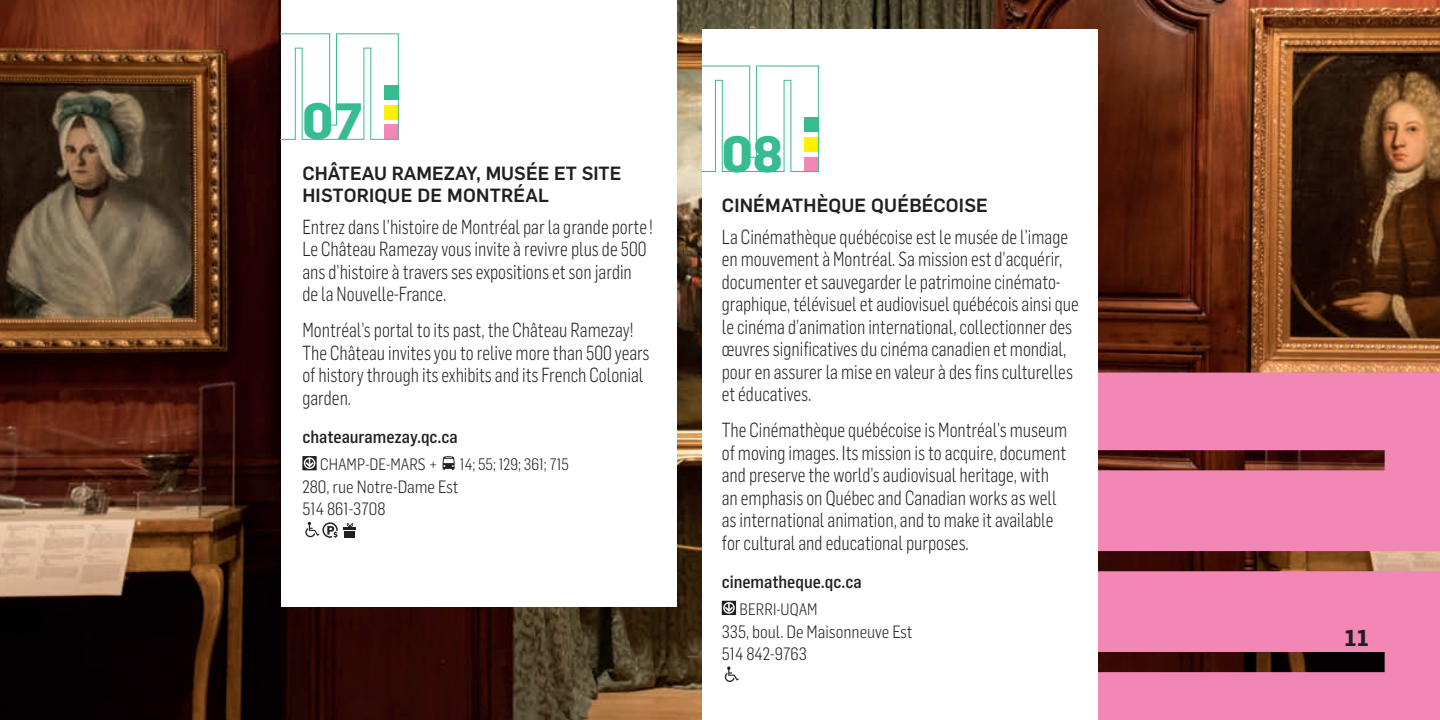
<style>
.page{position:relative;width:1440px;height:720px;background:#fff}
.page>*{position:absolute;margin:0;border:0;box-sizing:border-box;transform-origin:0 0}
.t1{font:700 50px "Flama";color:#37bc92}
.t2{font:700 22.5px "Flama";color:#231f20}
.t3{font:300 20px/22.5px "Flama Semicondensed";color:#231f20;scale:.85 1}
.t4{font:500 18.75px/22.5px "Flama";letter-spacing:.01em;color:#231f20}
.t5{font:300 17.5px/22.5px "Flama Semicondensed";color:#231f20;scale:.95 1}
.t6{font:500 17.5px "Flama Semicondensed";color:#231f20;scale:.95 1}
.t7{font:300 16.25px "Flama Semicondensed";color:#231f20;scale:.95 1}
</style>
<div class="page">
<img style="left:0;top:0;width:1440px;height:720px">
<svg style="left:1098px;top:373px;width:342px;height:347px;background:#d8779d"></svg>
<div style="left:281px;top:0;width:396px;height:607px;background:#fff"></div>
<svg style="left:281px;top:33px;width:118px;height:107px"></svg>
<svg style="left:302px;top:456px;width:15px;height:14px"></svg>
<svg style="left:443px;top:456px;width:12px;height:14px"></svg>
<svg style="left:305px;top:522px;width:14px;height:15px"></svg>
<div style="left:322px;top:522px;width:16px;height:16px;border:1px solid #231f20;border-radius:50%"></div>
<svg style="left:327px;top:526px;width:11px;height:12px"></svg>
<div style="left:345px;top:531px;width:10px;height:7px;background:#231f20"></div>
<svg style="left:344px;top:523px;width:12px;height:7px"></svg>
<div style="left:702px;top:30px;width:396px;height:690px;background:#fff"></div>
<svg style="left:702px;top:66px;width:117px;height:106px"></svg>
<svg style="left:722px;top:601px;width:14px;height:14px"></svg>
<svg style="left:725px;top:667px;width:14px;height:15px"></svg>
<h1 class="t1" style="left:302px;top:91px;width:62px">07</h1>
<p class="t4" style="left:302px;top:161px;width:321px">CHÂTEAU RAMEZAY, MUSÉE ET SITE<br>HISTORIQUE DE MONTRÉAL</p>
<p class="t3" style="left:302px;top:215px;width:414px">Entrez dans l’histoire de Montréal par la grande porte !<br>Le Château Ramezay vous invite à revivre plus de 500 ans d’histoire à travers ses expositions et son jardin<br>de la Nouvelle-France.</p>
<p class="t3" style="left:302px;top:318px;width:410px">Montréal’s portal to its past, the Château Ramezay!<br>The Château invites you to relive more than 500 years of history through its exhibits and its French Colonial garden.</p>
<p class="t6" style="left:302px;top:426px;width:165px">chateauramezay.qc.ca</p>
<p class="t7" style="left:320px;top:454px;width:125px">CHAMP-DE-MARS +</p>
<p class="t7" style="left:460px;top:454px;width:117px">14; 55; 129; 361; 715</p>
<p class="t5" style="left:302px;top:475px;width:166px">280, rue Notre-Dame Est<br>514 861-3708</p>
<h1 class="t1" style="left:722px;top:123px;width:63px">08</h1>
<p class="t4" style="left:722px;top:193px;width:268px">CINÉMATHÈQUE QUÉBÉCOISE</p>
<p class="t3" style="left:722px;top:224px;width:422px">La Cinémathèque québécoise est le musée de l’image en mouvement à Montréal. Sa mission est d’acquérir, documenter et sauvegarder le patrimoine cinémato&shy;graphique, télévisuel et audiovisuel québécois ainsi que le cinéma d’animation international, collectionner des œuvres significatives du cinéma canadien et mondial, pour en assurer la mise en valeur à des fins culturelles et éducatives.</p>
<p class="t3" style="left:722px;top:418px;width:408px">The Cinémathèque québécoise is Montréal’s museum of moving images. Its mission is to acquire, document and preserve the world’s audiovisual heritage, with an emphasis on Québec and Canadian works as well as international animation, and to make it available for cultural and educational purposes.</p>
<p class="t6" style="left:722px;top:570px;width:149px">cinematheque.qc.ca</p>
<p class="t7" style="left:740px;top:599px;width:84px">BERRI-UQAM</p>
<p class="t5" style="left:722px;top:619px;width:202px">335, boul. De Maisonneuve Est<br>514 842-9763</p>
<p class="t2" style="left:1345px;top:624px;width:26px">11</p>
</div>
